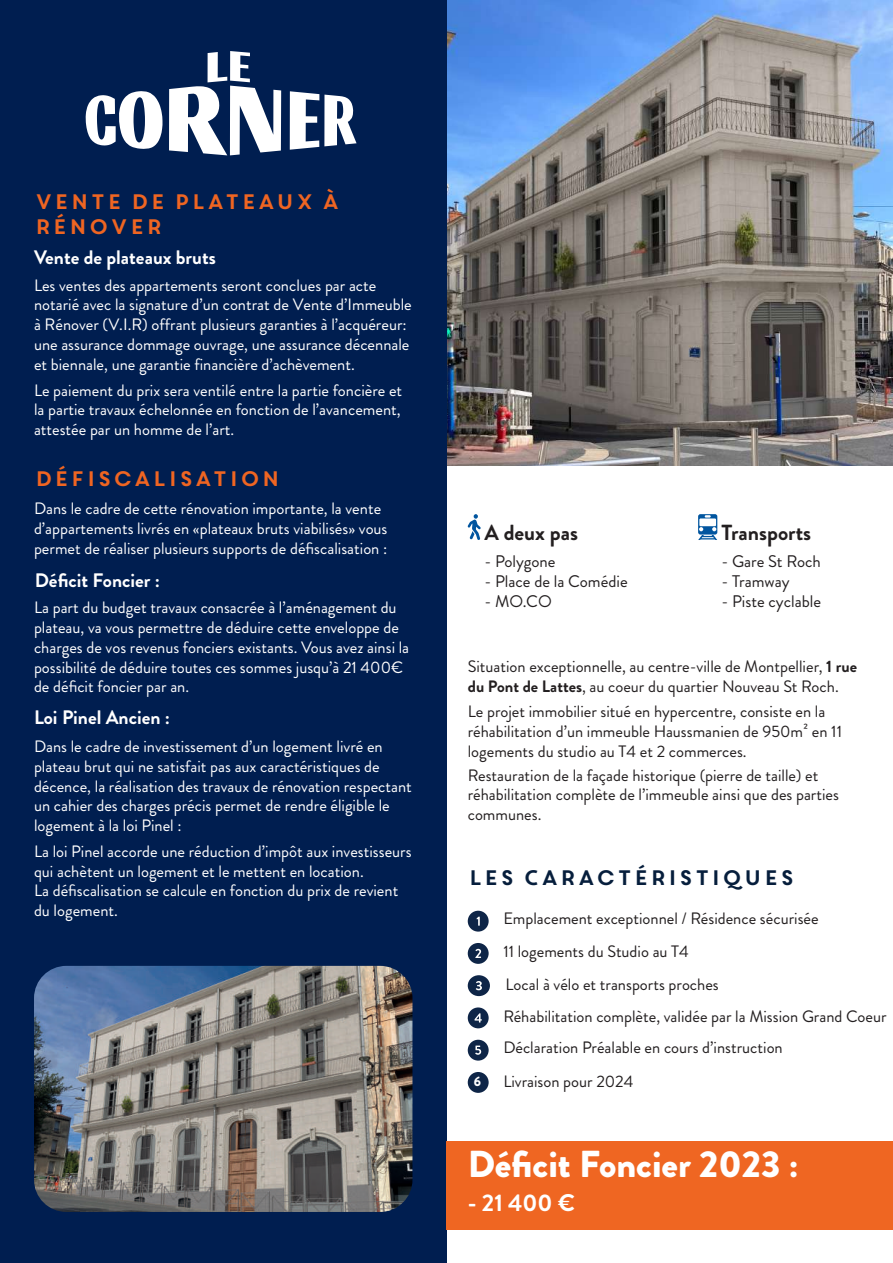
<style>
.page{position:relative;width:893px;height:1263px;background:#fff}
.page>*{position:absolute;margin:0;border:0;box-sizing:border-box;transform-origin:0 0}
.t1{font:900 37.5px "Brandon Grotesque";color:#fff}
.t2{font:700 24px "Brandon Grotesque";color:#fff}
.t3{font:700 21.75px "Brandon Grotesque";color:#231f20}
.t4{font:21px/25.2px "Core Circus";color:#ef6522}
.t5{font:21px "Core Circus";color:#061e3c}
.t6{font:700 19.5px "Brandon Grotesque";color:#fff}
.t7{font:16.8px "Brandon Grotesque";color:#231f20}
.t8{font:16.5px/19.8px "Brandon Grotesque";color:#fff}
.t9{font:16.5px/19.8px "Brandon Grotesque";color:#231f20}
.t10{font:900 13.5px "Brandon Grotesque";color:#fff}
.s1{font-weight:700}
</style>
<div class="page">
<img style="left:446px;top:0;width:447px;height:466px">
<div style="left:0;top:0;width:446px;height:1263px;background:#001e50"></div>
<div style="left:446px;top:1141px;width:447px;height:89px;background:#ef6622"></div>
<svg style="left:86px;top:91px;width:77px;height:58px"></svg>
<svg style="left:169px;top:51px;width:112px;height:104px"></svg>
<svg style="left:290px;top:91px;width:67px;height:59px"></svg>
<img style="left:34px;top:966px;width:378px;height:246px">
<svg style="left:468px;top:514px;width:13px;height:26px"></svg>
<svg style="left:698px;top:514px;width:19px;height:26px"></svg>
<div style="left:468px;top:943px;width:21px;height:21px;background:#0e2547;border-radius:50%"></div>
<svg style="left:475px;top:949px;width:6px;height:9px"></svg>
<div style="left:468px;top:911px;width:21px;height:20px;background:#0e2547;border-radius:50%"></div>
<svg style="left:477px;top:917px;width:3px;height:9px"></svg>
<div style="left:468px;top:1007px;width:21px;height:21px;background:#0e2547;border-radius:50%"></div>
<svg style="left:475px;top:1013px;width:7px;height:9px"></svg>
<div style="left:468px;top:975px;width:22px;height:21px;background:#0e2547;border-radius:50%"></div>
<svg style="left:476px;top:981px;width:6px;height:9px"></svg>
<div style="left:468px;top:1040px;width:21px;height:20px;background:#0e2547;border-radius:50%"></div>
<svg style="left:475px;top:1045px;width:6px;height:10px"></svg>
<div style="left:468px;top:1072px;width:21px;height:21px;background:#0e2547;border-radius:50%"></div>
<p class="t4" style="left:34px;top:189px;width:308px">VENTE DE PLATEAUX À<br>RÉNOVER</p>
<p class="t6" style="left:34px;top:244px;width:183px">Vente de plateaux bruts</p>
<p class="t8" style="left:34px;top:275px;width:379px">Les ventes des appartements seront conclues par acte notarié avec la signature d’un contrat de Vente d’Immeuble à Rénover (V.I.R) offrant plusieurs garanties à l’acquéreur: une assurance dommage ouvrage, une assurance décennale et biennale, une garantie financière d’achèvement.</p>
<p class="t8" style="left:34px;top:380px;width:370px;text-align:justify">Le paiement du prix sera ventilé entre la partie foncière et la partie travaux échelonnée en fonction de l’avancement, attestée par un homme de l’art.</p>
<p class="t4" style="left:34px;top:467px;width:248px">DÉFISCALISATION</p>
<p class="t8" style="left:34px;top:499px;width:355px">Dans le cadre de cette rénovation importante, la vente d’appartements livrés en «plateaux bruts viabilisés» vous permet de réaliser plusieurs supports de défiscalisation :</p>
<p class="t6" style="left:35px;top:567px;width:127px">Déficit Foncier :</p>
<p class="t8" style="left:34px;top:598px;width:377px">La part du budget travaux consacrée à l’aménagement du plateau, va vous permettre de déduire cette enveloppe de charges de vos revenus fonciers existants. Vous avez ainsi la possibilité de déduire toutes ces sommes jusqu’à 21 400€ de déficit foncier par an.</p>
<p class="t6" style="left:34px;top:704px;width:138px">Loi Pinel Ancien :</p>
<p class="t8" style="left:34px;top:737px;width:379px">Dans le cadre de investissement d’un logement livré en plateau brut qui ne satisfait pas aux caractéristiques de décence, la réalisation des travaux de rénovation respectant un cahier des charges précis permet de rendre éligible le logement à la loi Pinel :</p>
<p class="t8" style="left:34px;top:841px;width:379px">La loi Pinel accorde une réduction d’impôt aux investisseurs qui achètent un logement et le mettent en location.<br>La défiscalisation se calcule en fonction du prix de revient du logement.</p>
<h3 class="t3" style="left:484px;top:517px;width:95px">A deux pas</h3>
<p class="t7" style="left:484px;top:549px;width:73px">- Polygone</p>
<p class="t7" style="left:484px;top:569px;width:145px">- Place de la Comédie</p>
<p class="t7" style="left:484px;top:589px;width:69px">- MO.CO</p>
<h3 class="t3" style="left:721px;top:517px;width:91px">Transports</h3>
<p class="t7" style="left:721px;top:549px;width:101px">- Gare St Roch</p>
<p class="t7" style="left:721px;top:569px;width:70px">- Tramway</p>
<p class="t7" style="left:721px;top:589px;width:101px">- Piste cyclable</p>
<p class="t9" style="left:468px;top:657px;width:391px">Situation exceptionnelle, au centre-ville de Montpellier, <span class="s1">1 rue du Pont de Lattes</span>, au coeur du quartier Nouveau St Roch.</p>
<p class="t9" style="left:468px;top:702px;width:376px">Le projet immobilier situé en hypercentre, consiste en la réhabilitation d’un immeuble Haussmanien de 950m² en 11 logements du studio au T4 et 2 commerces.</p>
<p class="t9" style="left:468px;top:765px;width:373px">Restauration de la façade historique (pierre de taille) et réhabilitation complète de l’immeuble ainsi que des parties communes.</p>
<p class="t5" style="left:468px;top:862px;width:329px">LES CARACTÉRISTIQUES</p>
<p class="t9" style="left:503px;top:909px;width:317px">Emplacement exceptionnel / Résidence sécurisée</p>
<p class="t9" style="left:503px;top:941px;width:187px">11 logements du Studio au T4</p>
<p class="t9" style="left:506px;top:975px;width:215px">Local à vélo et transports proches</p>
<p class="t9" style="left:503px;top:1007px;width:385px">Réhabilitation complète, validée par la Mission Grand Coeur</p>
<p class="t9" style="left:503px;top:1038px;width:281px">Déclaration Préalable en cours d’instruction</p>
<p class="t10" style="left:474px;top:1072px;width:9px">6</p>
<p class="t9" style="left:503px;top:1071px;width:131px">Livraison pour 2024</p>
<h1 class="t1" style="left:468px;top:1138px;width:332px">Déficit Foncier 2023 :</h1>
<h2 class="t2" style="left:468px;top:1186px;width:109px">- 21 400 €</h2>
</div>
